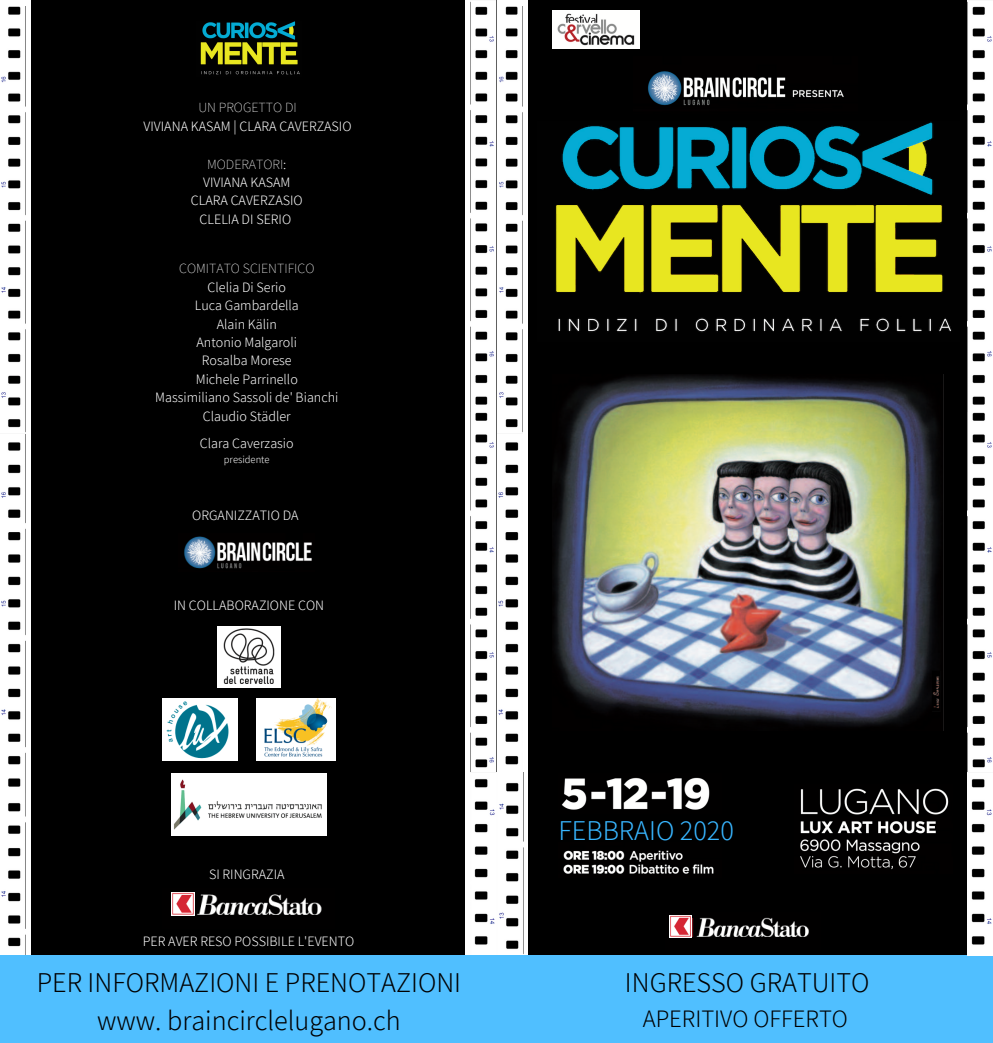
<style>
.page{position:relative;width:993px;height:1043px;background:#fff}
.page>*{position:absolute;margin:0;border:0;box-sizing:border-box;transform-origin:0 0}
.t1{font:300 28px/38.1px "Assistant";color:#000;text-align:center}
.t2{font:300 28px "Assistant";color:#38b6ff}
.t3{font:300 24.5px "Assistant";color:#000}
.t4{font:300 14px/18.4px "Assistant";color:#fff;text-align:center}
.t5{font:200 14px "Assistant";color:#fff}
.t6{font:300 10.5px "Assistant";color:#fff}
.s1{font-weight:200}
</style>
<div class="page">
<div style="left:0;top:0;width:992px;height:1042px;background:#000"></div>
<img style="left:555px;top:121px;width:397px;height:211px">
<img style="left:648px;top:71px;width:196px;height:35px">
<img style="left:800px;top:788px;width:149px;height:82px">
<div style="left:497px;top:954px;width:495px;height:88px;background:#50bfff"></div>
<img style="left:967px;top:0;width:25px;height:412px">
<img style="left:967px;top:412px;width:25px;height:360px">
<div style="left:496px;top:0;width:32px;height:954px;background:#fff"></div>
<img style="left:496px;top:433px;width:23px;height:339px">
<img style="left:496px;top:7px;width:22px;height:426px">
<img style="left:499px;top:782px;width:20px;height:167px">
<img style="left:967px;top:772px;width:25px;height:182px">
<img style="left:554px;top:375px;width:386px;height:351px">
<img style="left:561px;top:777px;width:153px;height:97px">
<div style="left:552px;top:813px;width:175px;height:28px;background:#000"></div>
<img style="left:552px;top:11px;width:87px;height:38px">
<div style="left:464px;top:0;width:32px;height:1042px;background:#fff"></div>
<img style="left:470px;top:1px;width:24px;height:411px">
<img style="left:470px;top:412px;width:24px;height:360px">
<div style="left:0;top:0;width:31px;height:1042px;background:#fff"></div>
<img style="left:1px;top:412px;width:25px;height:380px">
<img style="left:1px;top:7px;width:24px;height:426px">
<img style="left:1px;top:792px;width:25px;height:162px">
<img style="left:474px;top:779px;width:21px;height:166px">
<img style="left:200px;top:21px;width:100px;height:54px">
<img style="left:171px;top:892px;width:151px;height:24px">
<div style="left:0;top:954px;width:537px;height:88px;background:#50bfff"></div>
<img style="left:217px;top:626px;width:63px;height:61px">
<img style="left:256px;top:698px;width:79px;height:62px">
<img style="left:163px;top:698px;width:75px;height:62px">
<img style="left:172px;top:773px;width:155px;height:62px">
<img style="left:669px;top:915px;width:140px;height:23px">
<img style="left:669px;top:915px;width:22px;height:22px">
<img style="left:184px;top:536px;width:128px;height:33px">
<img style="left:172px;top:892px;width:22px;height:22px">
<p class="t5" style="left:198px;top:98px;width:100px">UN PROGETTO DI</p>
<p class="t4" style="left:143px;top:116px;width:209px">VIVIANA KASAM | CLARA CAVERZASIO</p>
<p class="t4" style="left:191px;top:154px;width:113px"><span class="s1">MODERATORI</span>:<br>VIVIANA KASAM<br>CLARA CAVERZASIO<br>CLELIA DI SERIO</p>
<p class="t5" style="left:179px;top:259px;width:137px">COMITATO SCIENTIFICO</p>
<p class="t4" style="left:155px;top:277px;width:185px">Clelia Di Serio<br>Luca Gambardella<br>Alain Kälin<br>Antonio Malgaroli<br>Rosalba Morese<br>Michele Parrinello<br>Massimiliano Sassoli de' Bianchi<br>Claudio Städler</p>
<p class="t4" style="left:200px;top:433px;width:95px">Clara Caverzasio</p>
<p class="t6" style="left:224px;top:451px;width:47px">presidente</p>
<p class="t4" style="left:192px;top:505px;width:108px">ORGANIZZATIO DA</p>
<p class="t4" style="left:174px;top:595px;width:152px">IN COLLABORAZIONE CON</p>
<p class="t4" style="left:209px;top:863px;width:77px">SI RINGRAZIA</p>
<p class="t4" style="left:143px;top:931px;width:213px">PER AVER RESO POSSIBILE L'EVENTO</p>
<h1 class="t1" style="left:37px;top:961px;width:426px">PER INFORMAZIONI E PRENOTAZIONI www. braincirclelugano.ch</h1>
<h1 class="t2" style="left:558px;top:811px;width:177px">FEBBRAIO 2020</h1>
<h1 class="t1" style="left:625px;top:961px;width:246px">INGRESSO GRATUITO</h1>
<h2 class="t3" style="left:642px;top:1001px;width:207px">APERITIVO OFFERTO</h2>
</div>
